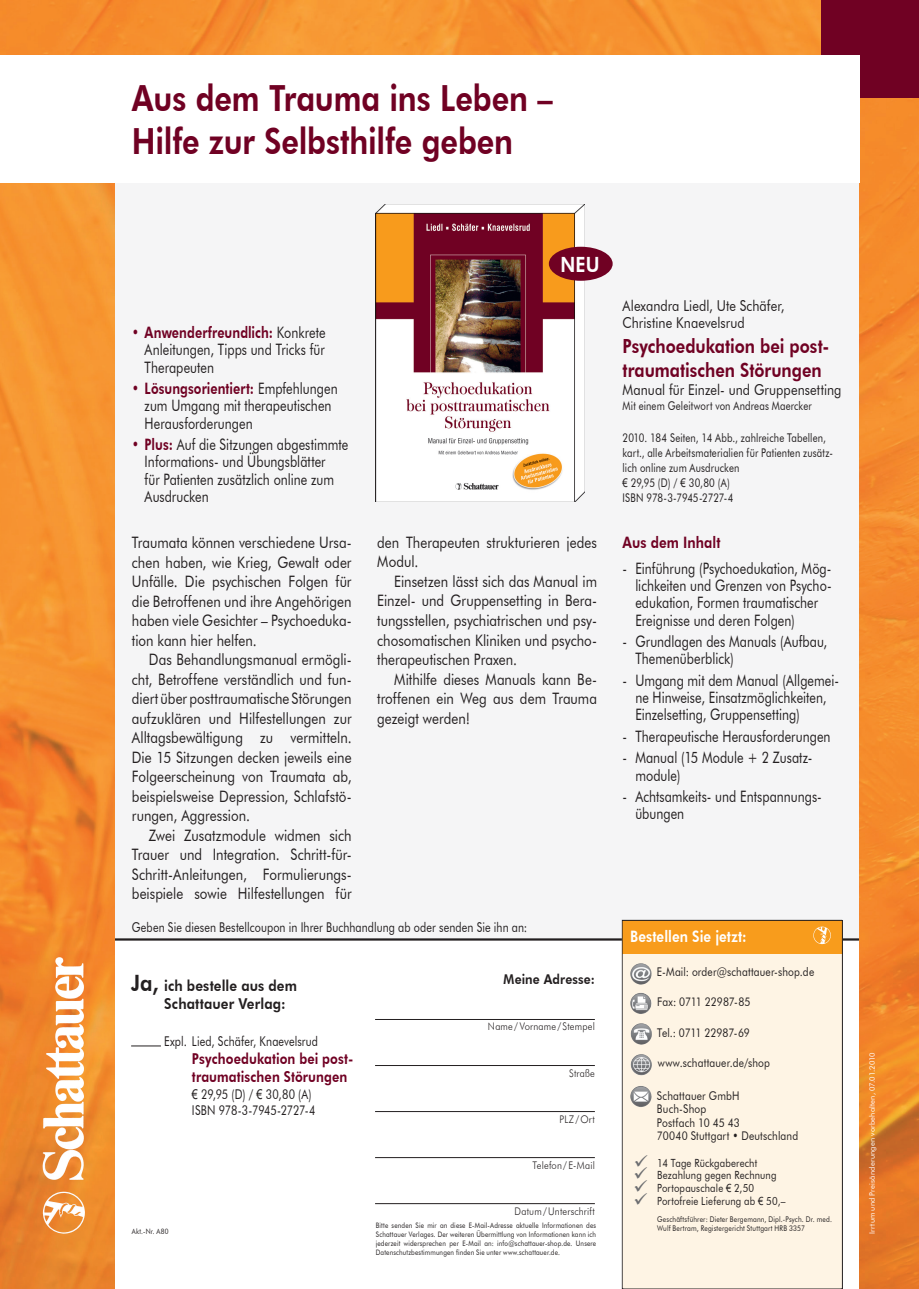
<style>
.page{position:relative;width:919px;height:1289px;background:#fff}
.page>*{position:absolute;margin:0;border:0;box-sizing:border-box;transform-origin:0 0}
.t1{font:800 36px/43.2px "Futura BT";letter-spacing:-.005em;color:#700123;scale:.85 1}
.t2{font:800 21px "Futura BT";color:#fff;scale:.85 1}
.t3{font:800 19.5px/23.4px "Futura BT";color:#700123;scale:.85 1}
.t4{font:15.75px/19.5px "Futura BT";letter-spacing:.005em;color:#231f20;text-align:justify;scale:.85 1}
.t5{font:15.75px/17.2px "Futura BT";letter-spacing:.005em;color:#231f20;scale:.8 1}
.t6{font:800 15.75px "Futura BT";letter-spacing:.005em;color:#fff;scale:.85 1}
.t7{font:800 15.75px "Futura BT";letter-spacing:.005em;color:#700123;scale:.85 1}
.t8{font:15px/16.5px "Futura BT";letter-spacing:.005em;color:#231f20;scale:.85 1}
.t9{font:800 15px/18px "Futura BT";letter-spacing:.005em;color:#700123;scale:.85 1}
.t10{font:800 15px/18px "Futura BT";letter-spacing:.01em;color:#231f20;scale:.9 1}
.t11{font:13.5px "Futura BT";letter-spacing:.01em;color:#231f20;scale:.8 1}
.t12{font:13.5px/15.8px "Futura BT";letter-spacing:-.015em;color:#231f20;scale:.8 1}
.t13{font:800 13.5px "Futura BT";letter-spacing:.015em;color:#231f20;scale:.9 1}
.t14{font:12px/15px "Futura BT";letter-spacing:.015em;color:#231f20;scale:.8 1}
.t15{font:12px/13.5px "Futura BT";letter-spacing:.015em;color:#231f20;scale:.85 1}
.t16{font:12px "Futura BT";letter-spacing:-.02em;color:#231f20;scale:.85 1}
.t17{font:11.25px/12.8px "Futura BT";letter-spacing:.015em;color:#231f20;scale:.85 1}
.t18{font:300 10.5px "Futura BT";letter-spacing:.02em;color:#231f20;scale:.9 1}
.t19{font:7.8px/9px "Futura BT";letter-spacing:.025em;color:#231f20;scale:.85 1}
.t20{font:7.5px/9px "Futura BT";letter-spacing:.025em;color:#231f20;text-align:justify;scale:.85 1}
.t21{font:7.5px "Futura BT";letter-spacing:.025em;color:#fff}
.s1{font-weight:800;color:#700123}
.s2{font-size:22.5px}
.s3{font-family:"Arial"}
</style>
<div class="page">
<img style="left:0;top:0;width:821px;height:55px">
<hr style="left:111px;top:938px;width:765px;height:2px;background:#231f20">
<img style="left:0;top:183px;width:115px;height:1105px">
<img style="left:859px;top:98px;width:59px;height:1190px">
<div style="left:821px;top:0;width:97px;height:98px;background:#700123"></div>
<div style="left:0;top:55px;width:859px;height:128px;background:#fff"></div>
<img style="left:55px;top:957px;width:29px;height:41px">
<hr style="left:131px;top:1045px;width:30px;height:1px;background:#231f20">
<hr style="left:375px;top:1019px;width:220px;height:1px;background:#231f20">
<hr style="left:375px;top:1065px;width:220px;height:1px;background:#231f20">
<hr style="left:375px;top:1111px;width:220px;height:1px;background:#231f20">
<hr style="left:375px;top:1157px;width:220px;height:1px;background:#231f20">
<hr style="left:375px;top:1203px;width:220px;height:1px;background:#231f20">
<div style="left:624px;top:955px;width:216px;height:331px;background:#fef4e4"></div>
<div style="left:622px;top:920px;width:220px;height:34px;background:#f89c1c"></div>
<img style="left:813px;top:926px;width:17px;height:18px">
<img style="left:630px;top:1054px;width:21px;height:21px">
<img style="left:630px;top:963px;width:22px;height:21px">
<img style="left:630px;top:1086px;width:21px;height:21px">
<img style="left:630px;top:993px;width:21px;height:21px">
<img style="left:630px;top:1023px;width:21px;height:21px">
<img style="left:376px;top:204px;width:209px;height:298px">
<div style="left:549px;top:247px;width:63px;height:34px;background:#700123;border-radius:50%"></div>
<h1 class="t1" style="left:132px;top:76px;width:496px">Aus dem Trauma ins Leben –<br>Hilfe zur Selbsthilfe geben</h1>
<p class="t5" style="left:145px;top:324px;width:227px;text-align:justify;text-indent:-13px"><span class="s1">• Anwenderfreundlich:</span> Konkrete Anleitungen, Tipps und Tricks für Therapeuten</p>
<p class="t5" style="left:145px;top:380px;width:243px;text-indent:-13px"><span class="s1">• Lösungsorientiert:</span> Empfehlungen zum Umgang mit therapeutischen<br>Herausforderungen</p>
<p class="t5" style="left:145px;top:436px;width:256px;text-indent:-13px"><span class="s1">• Plus:</span> Auf die Sitzungen abgestimmte<br>Informations- und Übungsblätter<br>für Patienten zusätzlich online zum<br>Ausdrucken</p>
<p class="t4" style="left:132px;top:532px;width:260px">Traumata können verschiedene Ursa&shy;chen haben, wie Krieg, Gewalt oder Unfälle. Die psychischen Folgen für die Betroffenen und ihre Angehörigen haben viele Gesichter – Psychoeduka&shy;tion kann hier helfen.</p>
<p class="t4" style="left:132px;top:649px;width:260px;text-indent:17px">Das Behandlungsmanual ermögli&shy;cht, Betroffene verständlich und fun&shy;diert über posttraumatische Störungen aufzuklären und Hilfestellungen zur Alltagsbewältigung zu vermitteln.<br>Die 15 Sitzungen decken jeweils eine Folgeerscheinung von Traumata ab, beispielsweise Depression, Schlafstö&shy;rungen, Aggression.</p>
<p class="t4" style="left:132px;top:825px;width:260px;text-indent:17px">Zwei Zusatzmodule widmen sich Trauer und Integration. Schritt-für-Schritt-Anleitungen, Formulierungs&shy;beispiele sowie Hilfestellungen für</p>
<h2 class="t2" style="left:560px;top:251px;width:48px">NEU</h2>
<p class="t4" style="left:377px;top:532px;width:260px">den Therapeuten strukturieren jedes<br>Modul.</p>
<p class="t4" style="left:377px;top:571px;width:260px;text-indent:17px">Einsetzen lässt sich das Manual im Einzel- und Gruppensetting in Bera&shy;tungsstellen, psychiatrischen und psy&shy;chosomatischen Kliniken und psycho&shy;therapeutischen Praxen.</p>
<p class="t4" style="left:377px;top:669px;width:260px;text-indent:17px">Mithilfe dieses Manuals kann Be&shy;troffenen ein Weg aus dem Trauma gezeigt werden!</p>
<p class="t11" style="left:132px;top:918px;width:496px">Geben Sie diesen Bestellcoupon in Ihrer Buchhandlung ab oder senden Sie ihn an:</p>
<p class="t10" style="left:164px;top:976px;width:149px;text-indent:-33px"><span class="s2">Ja,</span> ich bestelle aus dem<br>Schattauer Verlag:</p>
<p class="t11" style="left:164px;top:1032px;width:194px">Expl. Lied, Schäfer, Knaevelsrud</p>
<p class="t9" style="left:192px;top:1049px;width:191px">Psychoedukation bei post&shy;traumatischen Störungen</p>
<p class="t12" style="left:192px;top:1086px;width:156px"><span class="s3">€</span> 29,95 (D) / <span class="s3">€</span> 30,80 (A)<br>ISBN 978-3-7945-2727-4</p>
<p class="t20" style="left:132px;top:1226px;width:45px">Akt.-Nr. A80</p>
<p class="t13" style="left:503px;top:971px;width:103px">Meine Adresse:</p>
<p class="t18" style="left:488px;top:1020px;width:120px">Name / Vorname / Stempel</p>
<p class="t18" style="left:569px;top:1066px;width:30px">Straße</p>
<p class="t18" style="left:559px;top:1112px;width:41px">PLZ/Ort</p>
<p class="t18" style="left:532px;top:1158px;width:71px">Telefon / E-Mail</p>
<p class="t18" style="left:514px;top:1204px;width:91px">Datum /Unterschrift</p>
<p class="t20" style="left:376px;top:1220px;width:261px">Bitte senden Sie mir an diese E-Mail-Adresse aktuelle Informationen des Schattauer Verlages. Der weiteren Übermittlung von Informationen kann ich jederzeit widersprechen per E-Mail an: info@schattauer-shop.de. Unsere Datenschutzbestimmungen finden Sie unter www.schattauer.de.</p>
<p class="t8" style="left:622px;top:297px;width:192px">Alexandra Liedl, Ute Schäfer,<br>Christine Knaevelsrud</p>
<p class="t3" style="left:622px;top:334px;width:245px">Psychoedukation bei post&shy;traumatischen Störungen</p>
<p class="t8" style="left:622px;top:382px;width:259px">Manual für Einzel- und Gruppensetting</p>
<p class="t14" style="left:622px;top:398px;width:238px">Mit einem Geleitwort von Andreas Maercker</p>
<p class="t14" style="left:622px;top:430px;width:264px">2010. 184 Seiten, 14 Abb., zahlreiche Tabellen, kart., alle Arbeitsmaterialien für Patienten zusätz&shy;lich online zum Ausdrucken<br><span class="s3">€</span> 29,95 (D) / <span class="s3">€</span> 30,80 (A)<br>ISBN 978-3-7945-2727-4</p>
<p class="t7" style="left:622px;top:533px;width:117px">Aus dem Inhalt</p>
<p class="t5" style="left:635px;top:559px;width:247px;text-indent:-13px">- Einführung (Psychoedukation, Mög&shy;lichkeiten und Grenzen von Psycho&shy;edukation, Formen traumatischer Ereignisse und deren Folgen)</p>
<p class="t5" style="left:635px;top:632px;width:241px;text-indent:-13px">- Grundlagen des Manuals (Aufbau,<br>Themenüberblick)</p>
<p class="t5" style="left:635px;top:671px;width:256px;text-indent:-13px">- Umgang mit dem Manual (Allgemei&shy;ne Hinweise, Einsatzmöglichkeiten,<br>Einzelsetting, Gruppensetting)</p>
<p class="t5" style="left:622px;top:727px;width:261px">- Therapeutische Herausforderungen</p>
<p class="t5" style="left:635px;top:749px;width:223px;text-indent:-13px">- Manual (15 Module + 2 Zusatz&shy;module)</p>
<p class="t5" style="left:635px;top:787px;width:234px;text-indent:-13px">- Achtsamkeits- und Entspannungs&shy;übungen</p>
<p class="t6" style="left:630px;top:927px;width:139px">Bestellen Sie jetzt:</p>
<p class="t15" style="left:656px;top:964px;width:187px">E-Mail: order@schattauer-shop.de</p>
<p class="t15" style="left:657px;top:994px;width:111px">Fax: 0711 22987-85</p>
<p class="t16" style="left:657px;top:1024px;width:111px">Tel.: 0711 22987-69</p>
<p class="t15" style="left:657px;top:1055px;width:133px">www.schattauer.de/shop</p>
<p class="t15" style="left:657px;top:1088px;width:168px">Schattauer GmbH<br>Buch-Shop<br>Postfach 10 45 43<br>70040 Stuttgart • Deutschland</p>
<p class="t17" style="left:657px;top:1156px;width:152px">14 Tage Rückgaberecht<br>Bezahlung gegen Rechnung<br>Portopauschale <span class="s3">€</span> 2,50<br>Portofreie Lieferung ab <span class="s3">€</span> 50,–</p>
<p class="t19" style="left:657px;top:1214px;width:207px">Geschäftsführer: Dieter Bergemann, Dipl.-Psych. Dr. med.<br>Wulf Bertram, Registergericht Stuttgart HRB 3357</p>
<p class="t21" style="left:867px;top:1233px;width:183px;rotate:-90deg">Irrtum und Preisänderungen vorbehalten, 07.01.2010</p>
</div>
